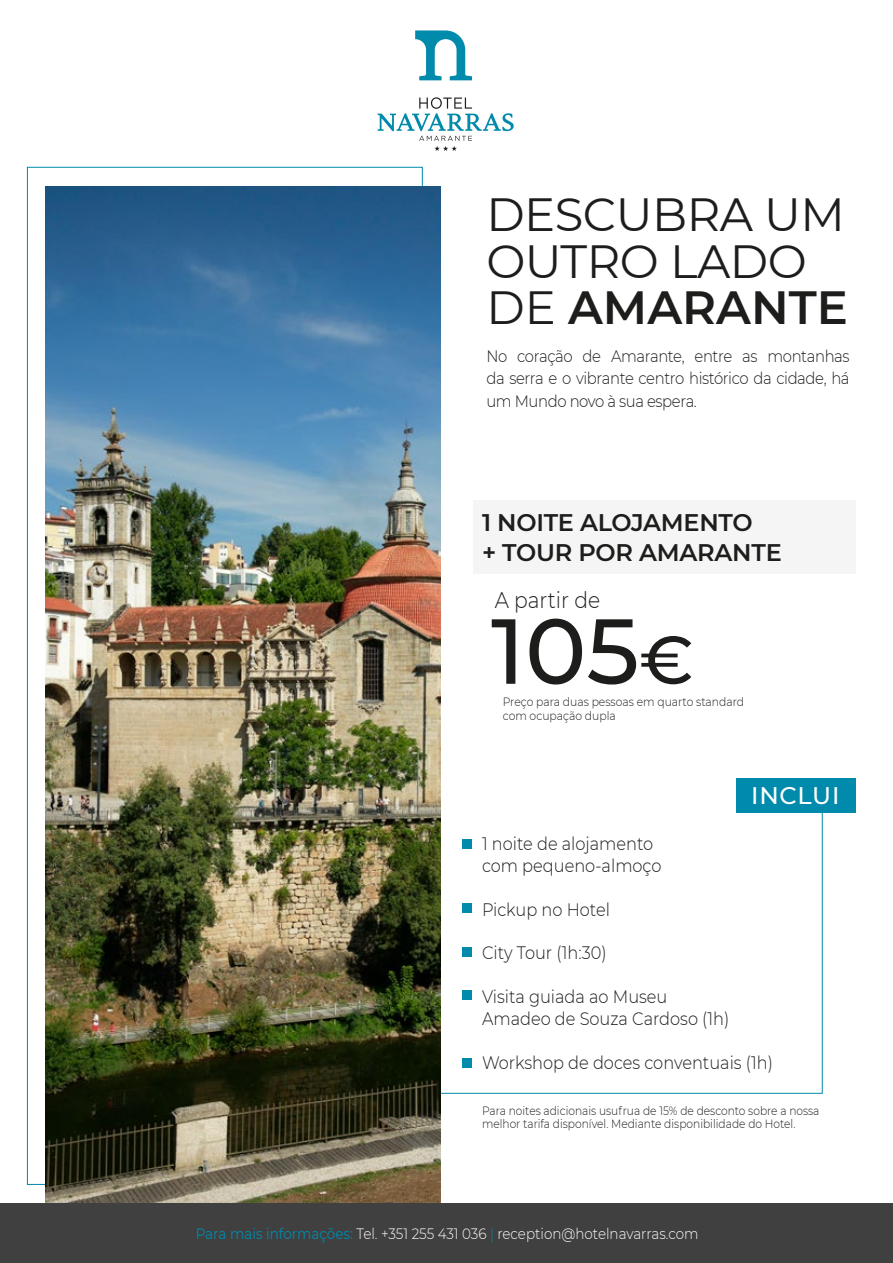
<style>
.page{position:relative;width:893px;height:1263px;background:#fff}
.page>*{position:absolute;margin:0;border:0;box-sizing:border-box;transform-origin:0 0}
.t1{font:500 92.1px "Montserrat";color:#1d1d1b}
.t2{font:46.5px/46.5px "Montserrat";letter-spacing:-.01em;color:#1d1d1b}
.t3{font:600 24px/30px "Montserrat";letter-spacing:-.01em;color:#1d1d1b}
.t4{font:500 24px "Montserrat";letter-spacing:.03em;color:#fff}
.t5{font:300 22.5px "Montserrat";color:#1d1d1b;scale:.9 1}
.t6{font:300 18px/22.5px "Montserrat";color:#1d1d1b;scale:.9 1}
.t7{font:300 16.5px/22.5px "Montserrat";letter-spacing:-.025em;color:#1d1d1b;text-align:justify;scale:.9 1}
.t8{font:300 15px "Montserrat";color:#fff;scale:.9 1}
.t9{font:300 12px/13.5px "Montserrat";color:#1d1d1b;scale:.88 1}
.t10{font:300 12px/13.5px "Montserrat";color:#1d1d1b;scale:.9 1}
.s1{font-weight:600}
.s2{font-size:67.5px}
.s3{font-weight:400;color:#008aab}
.s4{color:#008aab}
</style>
<div class="page">
<svg style="left:440px;top:785px;width:383px;height:309px"></svg>
<img style="left:45px;top:187px;width:395px;height:1017px">
<div style="left:473px;top:500px;width:383px;height:73px;background:#f5f5f5"></div>
<div style="left:0;top:1204px;width:893px;height:59px;background:#404040"></div>
<div style="left:736px;top:778px;width:120px;height:35px;background:#008aab"></div>
<div style="left:462px;top:839px;width:10px;height:9px;background:#008aab"></div>
<div style="left:462px;top:903px;width:10px;height:10px;background:#008aab"></div>
<div style="left:462px;top:947px;width:10px;height:9px;background:#008aab"></div>
<div style="left:462px;top:990px;width:10px;height:10px;background:#008aab"></div>
<div style="left:462px;top:1058px;width:10px;height:10px;background:#008aab"></div>
<svg style="left:415px;top:30px;width:57px;height:50px"></svg>
<svg style="left:378px;top:97px;width:136px;height:54px"></svg>
<h2 class="t2" style="left:486px;top:190px;width:363px">DESCUBRA UM<br>OUTRO LADO<br>DE <span class="s1">AMARANTE</span></h2>
<p class="t7" style="left:486px;top:344px;width:405px">No coração de Amarante, entre as montanhas da serra e o vibrante centro histórico da cidade, há um Mundo novo à sua espera.</p>
<h3 class="t3" style="left:482px;top:506px;width:301px">1 NOITE ALOJAMENTO<br>+ TOUR POR AMARANTE</h3>
<p class="t5" style="left:495px;top:585px;width:119px">A partir de</p>
<h1 class="t1" style="left:491px;top:587px;width:204px">105<span class="s2">€</span></h1>
<p class="t10" style="left:503px;top:695px;width:270px">Preço para duas pessoas em quarto standard com ocupação dupla</p>
<h3 class="t4" style="left:751px;top:779px;width:90px">INCLUI</h3>
<p class="t6" style="left:482px;top:831px;width:201px">1 noite de alojamento com pequeno-almoço</p>
<p class="t6" style="left:482px;top:897px;width:144px">Pickup no Hotel</p>
<p class="t6" style="left:482px;top:941px;width:140px">City Tour (1h:30)</p>
<p class="t6" style="left:482px;top:985px;width:276px">Visita guiada ao Museu<br>Amadeo de Souza Cardoso (1h)</p>
<p class="t6" style="left:482px;top:1051px;width:325px">Workshop de doces conventuais (1h)</p>
<p class="t9" style="left:482px;top:1103px;width:385px">Para noites adicionais usufrua de 15% de desconto sobre a nossa melhor tarifa disponível. Mediante disponibilidade do Hotel.</p>
<p class="t8" style="left:196px;top:1223px;width:560px"><span class="s3">Para mais informações:</span> Tel. +351 255 431 036 <span class="s4">|</span> reception@hotelnavarras.com</p>
</div>
